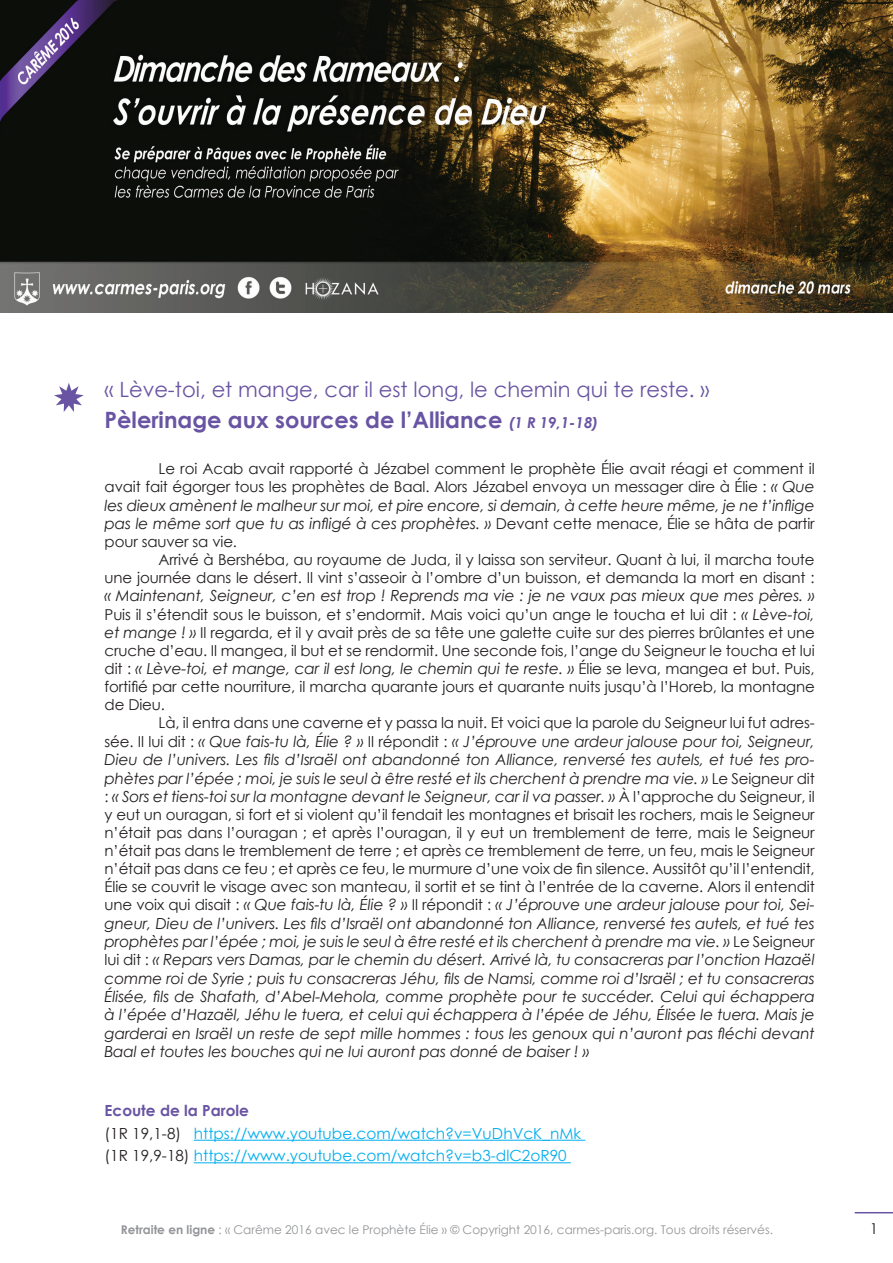
<style>
.page{position:relative;width:893px;height:1263px;background:#fff}
.page>*{position:absolute;margin:0;border:0;box-sizing:border-box;transform-origin:0 0}
.t1{font:700 22.5px "Century Gothic";color:#6954a3}
.t2{font:21px "Century Gothic";color:#6954a3}
.t3{font:italic 15.3px/18.3px "Century Gothic";letter-spacing:-.01em;color:#231f20;text-align:justify}
.t4{font:15.3px/22.6px "Century Gothic";color:#00aeef}
.t5{font:15px/18px "Century Gothic";letter-spacing:-.01em;color:#231f20;text-align:justify}
.t6{font:12px "Century Gothic";color:#939598}
.s1{font-style:italic;font-size:15px}
.s2{font-style:italic;font-size:15.3px}
.s3{font-style:normal;font-size:15px}
.s4{font-weight:700;color:#6954a3}
.s5{color:#231f20}
.s6{font-weight:700}
</style>
<div class="page">
<hr style="left:194px;top:1140px;width:391px;height:1px;background:#00aeef">
<hr style="left:194px;top:1162px;width:377px;height:1px;background:#00aeef">
<svg style="left:54px;top:383px;width:30px;height:29px"></svg>
<img style="left:0;top:0;width:893px;height:312px">
<hr style="left:855px;top:1212px;width:38px;height:1px;background:#6954a3">
<h2 class="t2" style="left:105px;top:375px;width:606px">« Lève-toi, et mange, car il est long, le chemin qui te reste. »</h2>
<h1 class="t1" style="left:105px;top:403px;width:495px">Pèlerinage aux sources de l’Alliance <span class="s1">(1 R 19,1-18)</span></h1>
<p class="t5" style="left:105px;top:459px;width:712px;text-align:right">Le roi Acab avait rapporté à Jézabel comment le prophète Élie avait réagi et comment il<br>avait fait égorger tous les prophètes de Baal. Alors Jézabel envoya un messager dire à Élie : <span class="s2">« Que</span></p>
<p class="t3" style="left:105px;top:496px;width:712px">les dieux amènent le malheur sur moi, et pire encore, si demain, à cette heure même, je ne t’inflige pas le même sort que tu as infligé à ces prophètes. » <span class="s3">Devant cette menace, Élie se hâta de partir</span></p>
<p class="t5" style="left:105px;top:532px;width:134px">pour sauver sa vie.</p>
<p class="t5" style="left:159px;top:550px;width:657px">Arrivé à Bershéba, au royaume de Juda, il y laissa son serviteur. Quant à lui, il marcha toute</p>
<p class="t5" style="left:105px;top:568px;width:712px">une journée dans le désert. Il vint s’asseoir à l’ombre d’un buisson, et demanda la mort en disant :</p>
<p class="t3" style="left:105px;top:586px;width:712px">« Maintenant, Seigneur, c’en est trop ! Reprends ma vie : je ne vaux pas mieux que mes pères. »</p>
<p class="t5" style="left:105px;top:605px;width:712px">Puis il s’étendit sous le buisson, et s’endormit. Mais voici qu’un ange le toucha et lui dit : <span class="s2">« Lève-toi, et mange ! »</span> Il regarda, et il y avait près de sa tête une galette cuite sur des pierres brûlantes et une cruche d’eau. Il mangea, il but et se rendormit. Une seconde fois, l’ange du Seigneur le toucha et lui</p>
<p class="t3" style="left:105px;top:659px;width:712px"><span class="s3">dit :</span> « Lève-toi, et mange, car il est long, le chemin qui te reste. » <span class="s3">Élie se leva, mangea et but. Puis,</span></p>
<p class="t5" style="left:105px;top:678px;width:712px">fortifié par cette nourriture, il marcha quarante jours et quarante nuits jusqu’à l’Horeb, la montagne de Dieu.</p>
<p class="t5" style="left:159px;top:714px;width:658px">Là, il entra dans une caverne et y passa la nuit. Et voici que la parole du Seigneur lui fut adres-</p>
<p class="t3" style="left:105px;top:732px;width:712px"><span class="s3">sée. Il lui dit :</span> « Que fais-tu là, Élie ? » <span class="s3">Il répondit :</span> « J’éprouve une ardeur jalouse pour toi, Seigneur, Dieu de l’univers. Les fils d’Israël ont abandonné ton Alliance, renversé tes autels, et tué tes pro&shy;phètes par l’épée ; moi, je suis le seul à être resté et ils cherchent à prendre ma vie. » <span class="s3">Le Seigneur dit :</span> « Sors et tiens-toi sur la montagne devant le Seigneur, car il va passer. » <span class="s3">À l’approche du Seigneur, il</span></p>
<p class="t5" style="left:105px;top:805px;width:712px">y eut un ouragan, si fort et si violent qu’il fendait les montagnes et brisait les rochers, mais le Seigneur n’était pas dans l’ouragan ; et après l’ouragan, il y eut un tremblement de terre, mais le Seigneur n’était pas dans le tremblement de terre ; et après ce tremblement de terre, un feu, mais le Seigneur n’était pas dans ce feu ; et après ce feu, le murmure d’une voix de fin silence. Aussitôt qu’il l’entendit, Élie se couvrit le visage avec son manteau, il sortit et se tint à l’entrée de la caverne. Alors il entendit</p>
<p class="t3" style="left:105px;top:895px;width:712px"><span class="s3">une voix qui disait :</span> « Que fais-tu là, Élie ? » <span class="s3">Il répondit :</span> « J’éprouve une ardeur jalouse pour toi, Sei&shy;gneur, Dieu de l’univers. Les fils d’Israël ont abandonné ton Alliance, renversé tes autels, et tué tes prophètes par l’épée ; moi, je suis le seul à être resté et ils cherchent à prendre ma vie. » <span class="s3">Le Seigneur lui dit :</span> « Repars vers Damas, par le chemin du désert. Arrivé là, tu consacreras par l’onction Hazaël comme roi de Syrie ; puis tu consacreras Jéhu, fils de Namsi, comme roi d’Israël ; et tu consacreras Élisée, fils de Shafath, d’Abel-Mehola, comme prophète pour te succéder. Celui qui échappera à l’épée d’Hazaël, Jéhu le tuera, et celui qui échappera à l’épée de Jéhu, Élisée le tuera. Mais je garderai en Israël un reste de sept mille hommes : tous les genoux qui n’auront pas fléchi devant Baal et toutes les bouches qui ne lui auront pas donné de baiser ! »</p>
<p class="t4" style="left:105px;top:1099px;width:478px"><span class="s4">Ecoute de la Parole<br></span><span class="s5">(1R 19,1-8)</span> https://www.youtube.com/watch?v=VuDhVcK_nMk <span class="s5">(1R 19,9-18)</span> https://www.youtube.com/watch?v=b3-dlC2oR90</p>
<p class="t6" style="left:121px;top:1221px;width:654px"><span class="s6">Retraite en ligne</span> : « Carême 2016 avec le Prophète Élie » © Copyright 2016, carmes-paris.org. Tous droits réservés.</p>
<p class="t5" style="left:870px;top:1219px;width:10px">1</p>
</div>
